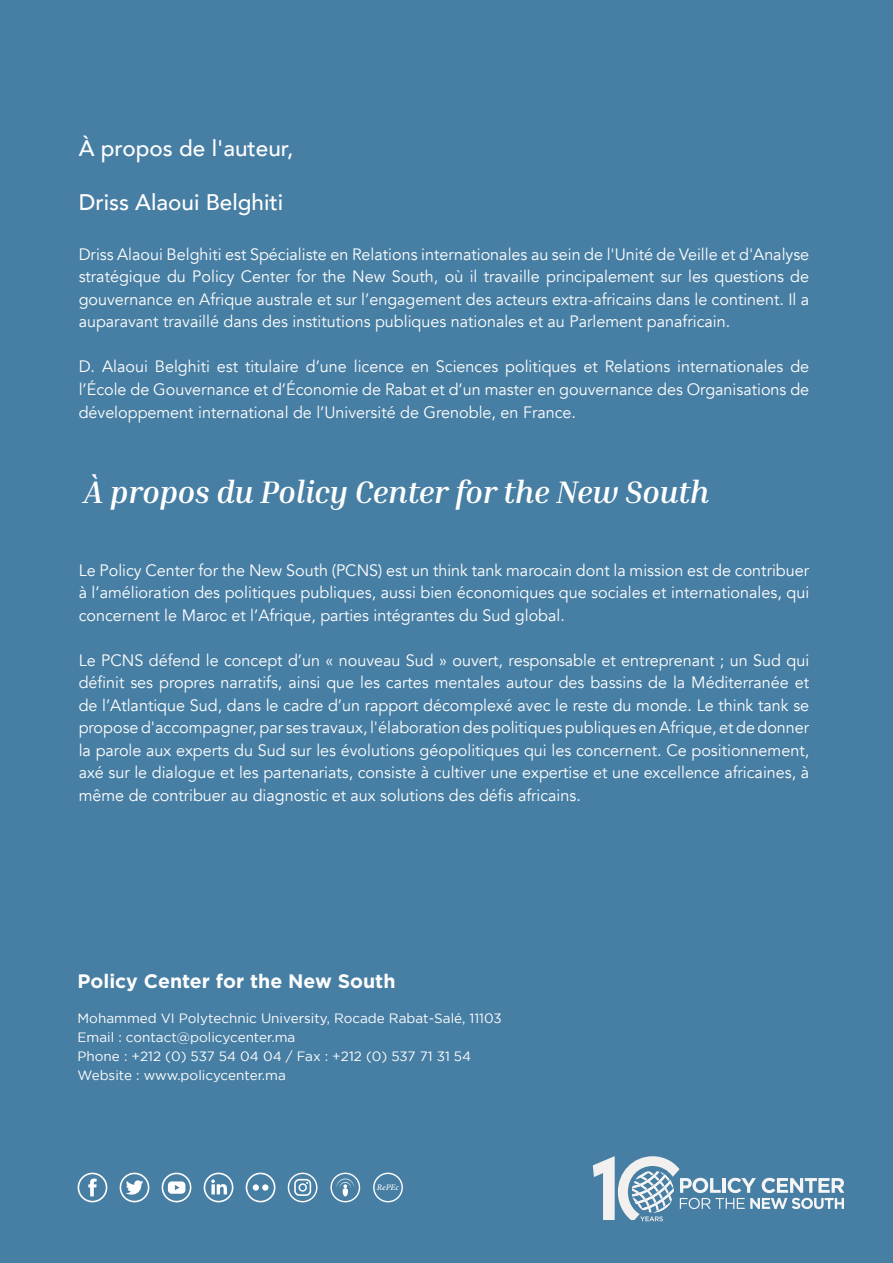
<style>
.page{position:relative;width:893px;height:1263px;background:#477ea3}
.page>*{position:absolute;margin:0;border:0;box-sizing:border-box;transform-origin:0 0}
.t1{font:italic 700 31.5px "Inria Serif";letter-spacing:-.01em;color:#fff}
.t2{font:500 22.5px "Avenir";color:#fff}
.t3{font:700 19.5px "Gotham";color:#fff}
.t4{font:16.5px/22.5px "Avenir";color:#fff;text-align:justify}
.t5{font:13.5px/19.2px "Gotham";color:#fff}
.t6{font:italic 12px "Adobe Arabic";color:#fff}
</style>
<div class="page">
<svg style="left:78px;top:1172px;width:29px;height:30px"></svg>
<svg style="left:120px;top:1172px;width:29px;height:30px"></svg>
<svg style="left:162px;top:1172px;width:29px;height:30px"></svg>
<svg style="left:204px;top:1172px;width:29px;height:30px"></svg>
<svg style="left:246px;top:1172px;width:29px;height:30px"></svg>
<svg style="left:288px;top:1172px;width:29px;height:30px"></svg>
<svg style="left:330px;top:1172px;width:30px;height:30px"></svg>
<svg style="left:373px;top:1172px;width:30px;height:30px"></svg>
<svg style="left:593px;top:1156px;width:251px;height:65px"></svg>
<h2 class="t2" style="left:79px;top:129px;width:216px">À propos de l'auteur,</h2>
<h2 class="t2" style="left:79px;top:183px;width:206px">Driss Alaoui Belghiti</h2>
<p class="t4" style="left:79px;top:243px;width:732px">Driss Alaoui Belghiti est Spécialiste en Relations internationales au sein de l'Unité de Veille et d'Analyse stratégique du Policy Center for the New South, où il travaille principalement sur les questions de gouvernance en Afrique australe et sur l’engagement des acteurs extra-africains dans le continent. Il a auparavant travaillé dans des institutions publiques nationales et au Parlement panafricain.</p>
<p class="t4" style="left:79px;top:356px;width:732px">D. Alaoui Belghiti est titulaire d’une licence en Sciences politiques et Relations internationales de l’École de Gouvernance et d’Économie de Rabat et d’un master en gouvernance des Organisations de développement international de l’Université de Grenoble, en France.</p>
<h1 class="t1" style="left:84px;top:472px;width:627px">À propos du Policy Center for the New South</h1>
<p class="t4" style="left:79px;top:559px;width:732px">Le Policy Center for the New South (PCNS) est un think tank marocain dont la mission est de contribuer à l’amélioration des politiques publiques, aussi bien économiques que sociales et internationales, qui concernent le Maroc et l’Afrique, parties intégrantes du Sud global.</p>
<p class="t4" style="left:79px;top:649px;width:732px;text-align:left">Le PCNS défend le concept d’un « nouveau Sud » ouvert, responsable et entreprenant ; un Sud qui définit ses propres narratifs, ainsi que les cartes mentales autour des bassins de la Méditerranée et de l’Atlantique Sud, dans le cadre d’un rapport décomplexé avec le reste du monde. Le think tank se propose d'accompagner, par ses travaux, l'élaboration des politiques publiques en Afrique, et de donner la parole aux experts du Sud sur les évolutions géopolitiques qui les concernent. Ce positionnement, axé sur le dialogue et les partenariats, consiste à cultiver une expertise et une excellence africaines, à même de contribuer au diagnostic et aux solutions des défis africains.</p>
<p class="t3" style="left:78px;top:970px;width:319px">Policy Center for the New South</p>
<p class="t5" style="left:78px;top:1008px;width:426px">Mohammed VI Polytechnic University, Rocade Rabat-Salé, 11103<br>Email : contact@policycenter.ma<br>Phone : +212 (0) 537 54 04 04 / Fax : +212 (0) 537 71 31 54<br>Website : www.policycenter.ma</p>
<p class="t6" style="left:377px;top:1179px;width:23px">RePEc</p>
</div>
